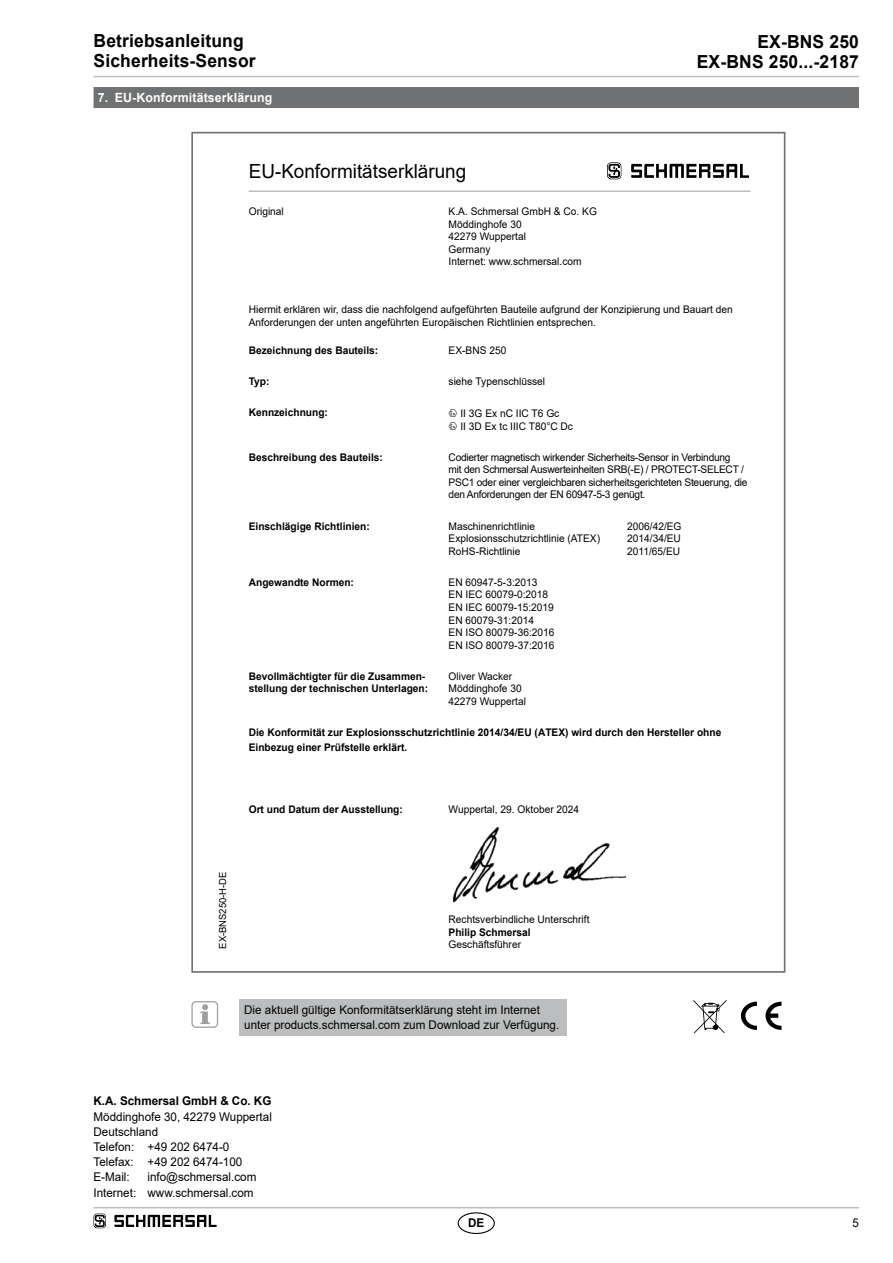
<style>
.page{position:relative;width:893px;height:1263px;background:#fff}
.page>*{position:absolute;margin:0;border:0;box-sizing:border-box;transform-origin:0 0}
.t1{font:19.5px "Arial";color:#000}
.t2{font:700 18px/20.2px "Arial";letter-spacing:.01em;color:#000;text-align:right}
.t3{font:700 12.75px "Arial";letter-spacing:.01em;color:#fff}
.t4{font:12px/15.1px "Arial";color:#000}
.t5{font:700 12px "Arial";color:#000}
.t6{font:10.5px/12.6px "Arial";color:#000}
.t7{font:700 10.5px/12.6px "Arial";color:#000}
.t8{font:10.5px/12.6px "Arial";letter-spacing:-.025em;color:#000}
.t9{font:9.75px "Arial";color:#000}
</style>
<div class="page">
<hr style="left:94px;top:1207px;width:765px;height:1px;background:#bbbdbe">
<hr style="left:94px;top:76px;width:765px;height:1px;background:#bbbdbe">
<div style="left:458px;top:1212px;width:37px;height:22px;border:1px solid #000;border-radius:50%"></div>
<div style="left:94px;top:87px;width:765px;height:21px;background:#707172"></div>
<img style="left:452px;top:827px;width:174px;height:76px">
<svg style="left:607px;top:162px;width:14px;height:17px"></svg>
<svg style="left:631px;top:164px;width:118px;height:14px"></svg>
<hr style="left:249px;top:190px;width:501px;height:2px;background:#bbbdbe">
<svg style="left:741px;top:1002px;width:16px;height:28px"></svg>
<svg style="left:765px;top:1002px;width:16px;height:28px"></svg>
<div style="left:239px;top:999px;width:328px;height:37px;background:#bbbdbe"></div>
<svg style="left:200px;top:1004px;width:10px;height:20px"></svg>
<div style="left:191px;top:1001px;width:27px;height:27px;border:1px solid #9c9e9f;border-radius:4px"></div>
<svg style="left:693px;top:999px;width:34px;height:34px"></svg>
<svg style="left:94px;top:1213px;width:12px;height:15px"></svg>
<svg style="left:114px;top:1215px;width:103px;height:12px"></svg>
<h2 class="t2" style="left:94px;top:31px;width:164px;text-align:left">Betriebsanleitung<br>Sicherheits-Sensor</h2>
<p class="t3" style="left:98px;top:89px;width:176px">7. EU-Konformitätserklärung</p>
<h1 class="t1" style="left:249px;top:158px;width:219px">EU-Konformitätserklärung</h1>
<p class="t6" style="left:249px;top:205px;width:37px">Original</p>
<p class="t6" style="left:449px;top:205px;width:150px">K.A. Schmersal GmbH &amp; Co. KG<br>Möddinghofe 30<br>42279 Wuppertal<br>Germany<br>Internet: www.schmersal.com</p>
<h2 class="t2" style="left:697px;top:32px;width:164px">EX-BNS 250<br>EX-BNS 250...-2187</h2>
<p class="t6" style="left:249px;top:303px;width:486px">Hiermit erklären wir, dass die nachfolgend aufgeführten Bauteile aufgrund der Konzipierung und Bauart den<br>Anforderungen der unten angeführten Europäischen Richtlinien entsprechen.</p>
<p class="t7" style="left:249px;top:344px;width:131px">Bezeichnung des Bauteils:</p>
<p class="t6" style="left:449px;top:344px;width:59px">EX-BNS 250</p>
<p class="t7" style="left:249px;top:375px;width:22px">Typ:</p>
<p class="t6" style="left:449px;top:375px;width:98px">siehe Typenschlüssel</p>
<p class="t7" style="left:249px;top:406px;width:81px">Kennzeichnung:</p>
<p class="t6" style="left:460px;top:407px;width:114px">II 3G Ex nC IIC T6 Gc<br>II 3D Ex tc IIIC T80°C Dc</p>
<p class="t7" style="left:249px;top:451px;width:136px">Beschreibung des Bauteils:</p>
<p class="t8" style="left:449px;top:451px;width:300px">Codierter magnetisch wirkender Sicherheits-Sensor in Verbindung<br>mit den Schmersal Auswerteinheiten SRB(-E) / PROTECT-SELECT / PSC1 oder einer vergleichbaren sicherheitsgerichteten Steuerung, die den Anforderungen der EN 60947-5-3 genügt.</p>
<p class="t7" style="left:249px;top:520px;width:123px">Einschlägige Richtlinien:</p>
<p class="t6" style="left:449px;top:519px;width:153px">Maschinenrichtlinie<br>Explosionsschutzrichtlinie (ATEX)<br>RoHS-Richtlinie</p>
<p class="t6" style="left:627px;top:519px;width:56px;text-align:justify">2006/42/EG 2014/34/EU 2011/65/EU</p>
<p class="t7" style="left:249px;top:576px;width:107px">Angewandte Normen:</p>
<p class="t6" style="left:449px;top:576px;width:107px">EN 60947-5-3:2013<br>EN IEC 60079-0:2018<br>EN IEC 60079-15:2019<br>EN 60079-31:2014<br>EN ISO 80079-36:2016<br>EN ISO 80079-37:2016</p>
<p class="t7" style="left:249px;top:670px;width:181px">Bevollmächtigter für die Zusammen&shy;stellung der technischen Unterlagen:</p>
<p class="t6" style="left:449px;top:670px;width:79px">Oliver Wacker<br>Möddinghofe 30<br>42279 Wuppertal</p>
<p class="t7" style="left:249px;top:725px;width:474px;line-height:15.1px">Die Konformität zur Explosionsschutzrichtlinie 2014/34/EU (ATEX) wird durch den Hersteller ohne<br>Einbezug einer Prüfstelle erklärt.</p>
<p class="t9" style="left:216px;top:949px;width:79px;rotate:-90deg">EX-BNS250-H-DE</p>
<p class="t7" style="left:249px;top:804px;width:156px">Ort und Datum der Ausstellung:</p>
<p class="t6" style="left:449px;top:803px;width:132px">Wuppertal, 29. Oktober 2024</p>
<p class="t6" style="left:449px;top:913px;width:142px">Rechtsverbindliche Unterschrift</p>
<p class="t7" style="left:449px;top:926px;width:84px">Philip Schmersal</p>
<p class="t6" style="left:449px;top:938px;width:74px">Geschäftsführer</p>
<p class="t4" style="left:244px;top:1002px;width:317px">Die aktuell gültige Konformitätserklärung steht im Internet unter products.schmersal.com zum Download zur Verfügung.</p>
<p class="t5" style="left:94px;top:1093px;width:179px">K.A. Schmersal GmbH &amp; Co. KG</p>
<p class="t4" style="left:94px;top:1109px;width:180px">Möddinghofe 30, 42279 Wuppertal<br>Deutschland<br>Telefon: +49 202 6474-0<br>Telefax: +49 202 6474-100<br>E-Mail:</p>
<p class="t4" style="left:94px;top:1169px;width:164px;text-align:right">info@schmersal.com<br>Internet: www.schmersal.com</p>
<p class="t5" style="left:468px;top:1214px;width:18px">DE</p>
<p class="t4" style="left:852px;top:1215px;width:8px">5</p>
</div>
